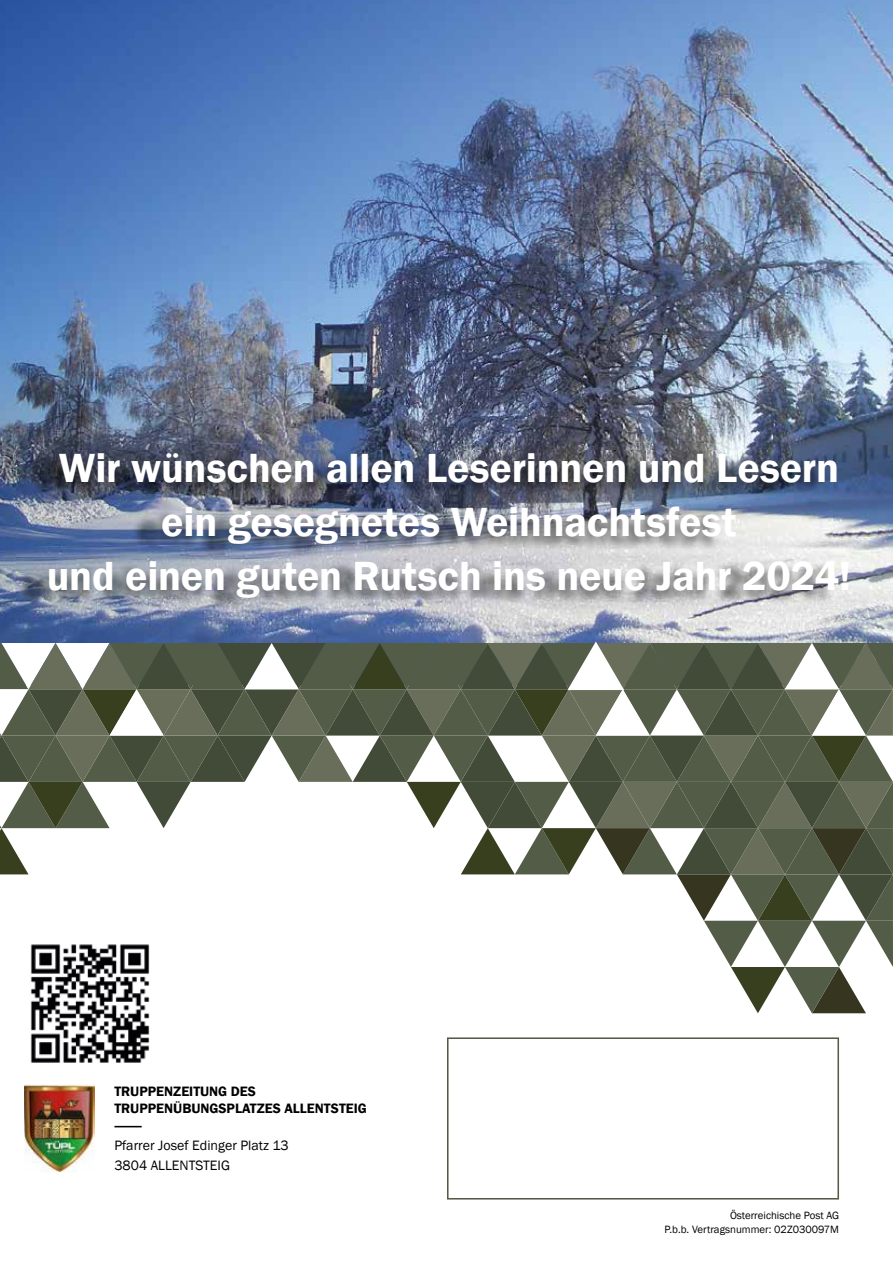
<style>
.page{position:relative;width:893px;height:1263px;background:#fff}
.page>*{position:absolute;margin:0;border:0;box-sizing:border-box;transform-origin:0 0}
.t1{font:600 41.85px/54.3px "Franklin Gothic";letter-spacing:-.005em;color:#fff;text-align:center}
.t2{font:600 13.95px/17.1px "Franklin Gothic";color:#000}
.t3{font:13.95px/20.1px "Franklin Gothic";color:#000}
.t4{font:10.8px/14px "Franklin Gothic";color:#000;text-align:right}
</style>
<div class="page">
<div style="left:447px;top:1037px;width:392px;height:162px;border:2px solid #535c46"></div>
<svg style="left:114px;top:1126px;width:28px;height:1px"></svg>
<img style="left:0;top:0;width:893px;height:640px">
<img style="left:17px;top:451px;width:816px;height:161px">
<img style="left:30px;top:1013px;width:120px;height:50px">
<img style="left:24px;top:1084px;width:70px;height:88px">
<svg style="left:0;top:640px;width:893px;height:373px"></svg>
<p class="t1" style="left:47px;top:441px;width:806px">Wir wünschen allen leserinnen und lesern ein gesegnetes Weihnachtsfest<br>und einen guten rutsch ins neue Jahr 2024!</p>
<p class="t2" style="left:114px;top:1083px;width:254px">truppenzeitung des truppenübungsplAtzes Allentsteig</p>
<p class="t3" style="left:114px;top:1136px;width:176px">Pfarrer Josef Edinger Platz 13<br>3804 ALLENTSTEIG</p>
<p class="t4" style="left:664px;top:1208px;width:176px">Österreichische Post AG<br>P.b.b. Vertragsnummer: 02Z030097M</p>
</div>
